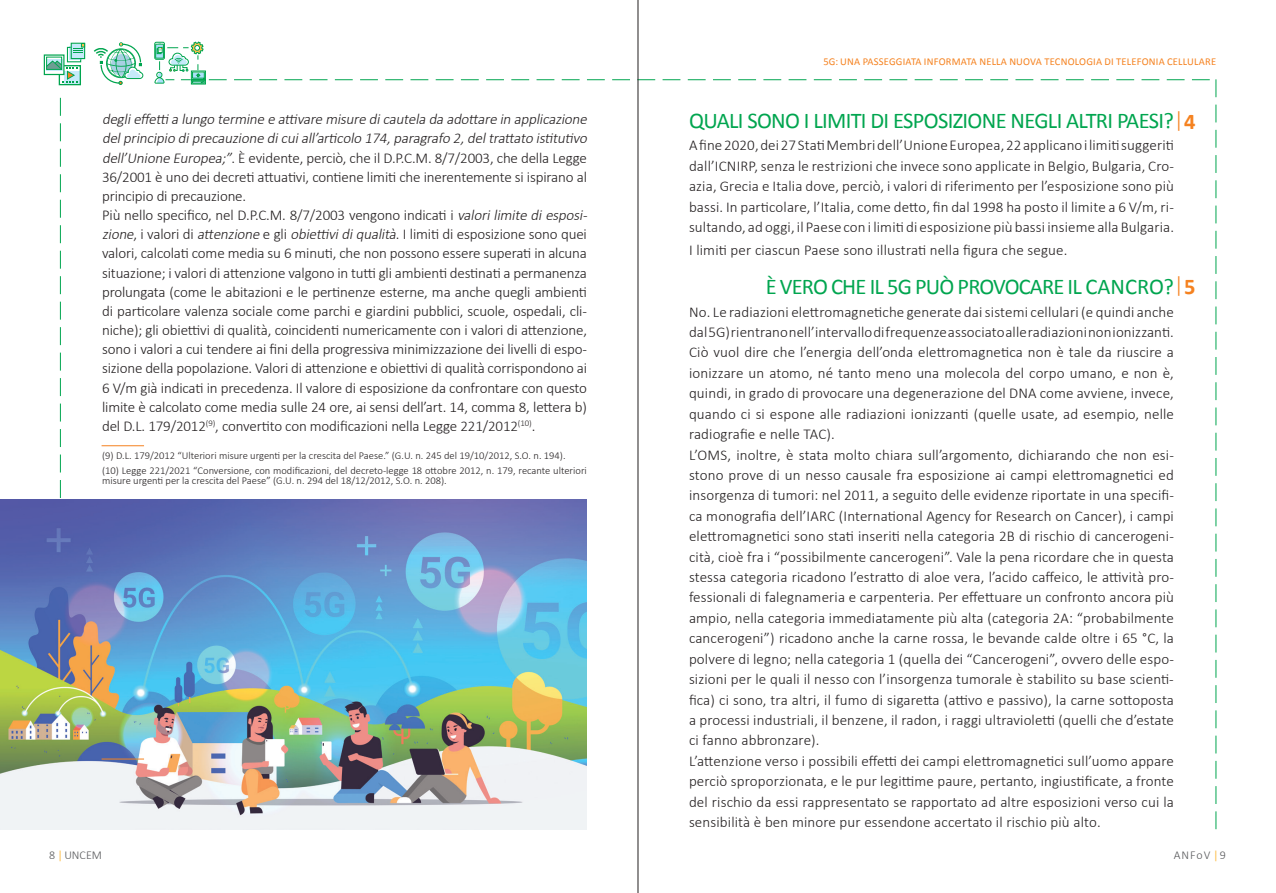
<style>
.page{position:relative;width:1276px;height:893px;background:#fff}
.page>*{position:absolute;margin:0;border:0;box-sizing:border-box;transform-origin:0 0}
.t1{font:22.5px "Calibri";letter-spacing:-.03em;color:#00a54f}
.t2{font:300 15px/20.4px "Calibri";letter-spacing:.01em;color:#231f20;text-align:justify}
.t3{font:300 15px/19.2px "Calibri";letter-spacing:-.01em;color:#231f20}
.t4{font:300 12px "Calibri";letter-spacing:.035em;color:#57585a}
.t5{font:300 10.5px/14.7px "Calibri";color:#231f20}
.t6{font:10.5px "Calibri";letter-spacing:.02em;color:#f58220}
.s1{font-style:italic}
.s2{font-weight:400;color:#fdbf4c}
.s3{font-weight:300;color:#f58220}
.s4{font-weight:700;color:#f58220}
</style>
<div class="page">
<svg style="left:94px;top:42px;width:50px;height:43px"></svg>
<div style="left:44px;top:54px;width:20px;height:21px;border:1px solid #00a54f"></div>
<svg style="left:45px;top:42px;width:41px;height:43px"></svg>
<svg style="left:60px;top:98px;width:1px;height:400px"></svg>
<svg style="left:1215px;top:79px;width:1px;height:750px"></svg>
<svg style="left:154px;top:41px;width:1055px;height:44px"></svg>
<hr style="left:638px;top:0;width:1px;height:893px;background:#231f20">
<img style="left:0;top:499px;width:587px;height:330px">
<hr style="left:102px;top:759px;width:42px;height:1px;background:#f58220">
<hr style="left:102px;top:445px;width:42px;height:1px;background:#f58220">
<p class="t3" style="left:102px;top:109px;width:489px"><span class="s1">deglieffetti a lungo termine e attivare misure dicautela da adottare in applicazione delprincipio diprecauzione dicuiall’articolo 174,paragrafo 2,deltrattato istitutivo dell’Unione Europea;”</span>. È evidente, perciò, che il D.P.C.M. 8/7/2003, che della Legge 36/2001 è uno dei decreti attuativi, contiene limiti che inerentemente si ispirano al principio di precauzione.<br>Più nello specifico, nel D.P.C.M. 8/7/2003 vengono indicati i <span class="s1">valorilimite diesposi&shy;zione</span>, i valori di <span class="s1">attenzione</span> e gli <span class="s1">obiettividiqualità</span>. I limiti di esposizione sono quei valori, calcolati come media su 6 minuti, che non possono essere superati in alcuna situazione; i valori di attenzione valgono in tutti gli ambienti destinati a permanenza prolungata (come le abitazioni e le pertinenze esterne, ma anche quegli ambienti di particolare valenza sociale come parchi e giardini pubblici, scuole, ospedali, cli&shy;niche); gli obiettivi di qualità, coincidenti numericamente con i valori di attenzione, sono i valori a cui tendere ai fini della progressiva minimizzazione dei livelli di espo&shy;sizione della popolazione. Valori di attenzione e obiettivi di qualità corrispondono ai 6 V/m già indicati in precedenza. Il valore di esposizione da confrontare con questo limite è calcolato come media sulle 24 ore, ai sensi dell’art. 14, comma 8, lettera b) del D.L. 179/2012<sup>(9)</sup>, convertito con modificazioni nella Legge 221/2012<sup>(10)</sup>.</p>
<p class="t5" style="left:102px;top:448px;width:486px">(9) D.L. 179/2012 “Ulteriori misure urgenti per la crescita del Paese.” (G.U. n. 245 del 19/10/2012, S.O. n. 194).<br>(10) Legge 221/2021 “Conversione, con modificazioni, del decreto-legge 18 ottobre 2012, n. 179, recante ulteriori</p>
<p class="t5" style="left:102px;top:473px;width:346px">misure urgenti per la crescita del Paese” (G.U. n. 294 del 18/12/2012, S.O. n. 208).</p>
<p class="t4" style="left:49px;top:848px;width:54px">8 <span class="s2">|</span> UNCEM</p>
<p class="t6" style="left:823px;top:55px;width:394px">5G: UNA PASSEGGIATA INFORMATA NELLA NUOVA TECNOLOGIA DI TELEFONIA CELLULARE</p>
<h1 class="t1" style="left:689px;top:107px;width:508px">QUALI SONO I LIMITI DI ESPOSIZIONE NEGLI ALTRI PAESI?<span class="s3">|</span><span class="s4">4</span></h1>
<p class="t2" style="left:689px;top:134px;width:486px">A fine 2020, dei 27 Stati Membri dell’Unione Europea, 22 applicano i limiti suggeriti dall’ICNIRP, senza le restrizioni che invece sono applicate in Belgio, Bulgaria, Cro&shy;azia, Grecia e Italia dove, perciò, i valori di riferimento per l’esposizione sono più bassi. In particolare, l’Italia, come detto, fin dal 1998 ha posto il limite a 6 V/m, ri&shy;sultando, ad oggi, il Paese con i limiti di esposizione più bassi insieme alla Bulgaria.</p>
<p class="t2" style="left:689px;top:239px;width:380px">I limiti per ciascun Paese sono illustrati nella figura che segue.</p>
<h1 class="t1" style="left:765px;top:272px;width:431px">È VERO CHE IL 5G PUÒ PROVOCARE IL CANCRO?<span class="s3">|</span><span class="s4">5</span></h1>
<p class="t2" style="left:689px;top:301px;width:486px;text-align:left">No. Le radiazioni elettromagnetiche generate dai sistemi cellulari (e quindi anche dal 5G) rientrano nell’intervallo di frequenze associato alle radiazioni non ionizzanti.<br>Ciò vuol dire che l’energia dell’onda elettromagnetica non è tale da riuscire a ionizzare un atomo, né tanto meno una molecola del corpo umano, e non è, quindi, in grado di provocare una degenerazione del DNA come avviene, invece, quando ci si espone alle radiazioni ionizzanti (quelle usate, ad esempio, nelle radiografie e nelle TAC).<br>L’OMS, inoltre, è stata molto chiara sull’argomento, dichiarando che non esi&shy;stono prove di un nesso causale fra esposizione ai campi elettromagnetici ed insorgenza di tumori: nel 2011, a seguito delle evidenze riportate in una specifi&shy;ca monografia dell’IARC (International Agency for Research on Cancer), i campi elettromagnetici sono stati inseriti nella categoria 2B di rischio di cancerogeni&shy;cità, cioè fra i “possibilmente cancerogeni”. Vale la pena ricordare che in questa stessa categoria ricadono l’estratto di aloe vera, l’acido caffeico, le attività pro&shy;fessionali di falegnameria e carpenteria. Per effettuare un confronto ancora più ampio, nella categoria immediatamente più alta (categoria 2A: “probabilmente cancerogeni”) ricadono anche la carne rossa, le bevande calde oltre i 65 °C, la polvere di legno; nella categoria 1 (quella dei “Cancerogeni”, ovvero delle espo&shy;sizioni per le quali il nesso con l’insorgenza tumorale è stabilito su base scienti&shy;fica) ci sono, tra altri, il fumo di sigaretta (attivo e passivo), la carne sottoposta a processi industriali, il benzene, il radon, i raggi ultravioletti (quelli che d’estate ci fanno abbronzare).<br>L’attenzione verso i possibili effetti dei campi elettromagnetici sull’uomo appare perciò sproporzionata, e le pur legittime paure, pertanto, ingiustificate, a fronte del rischio da essi rappresentato se rapportato ad altre esposizioni verso cui la sensibilità è ben minore pur essendone accertato il rischio più alto.</p>
<p class="t4" style="left:1174px;top:848px;width:54px">ANFoV <span class="s2">|</span> 9</p>
</div>
